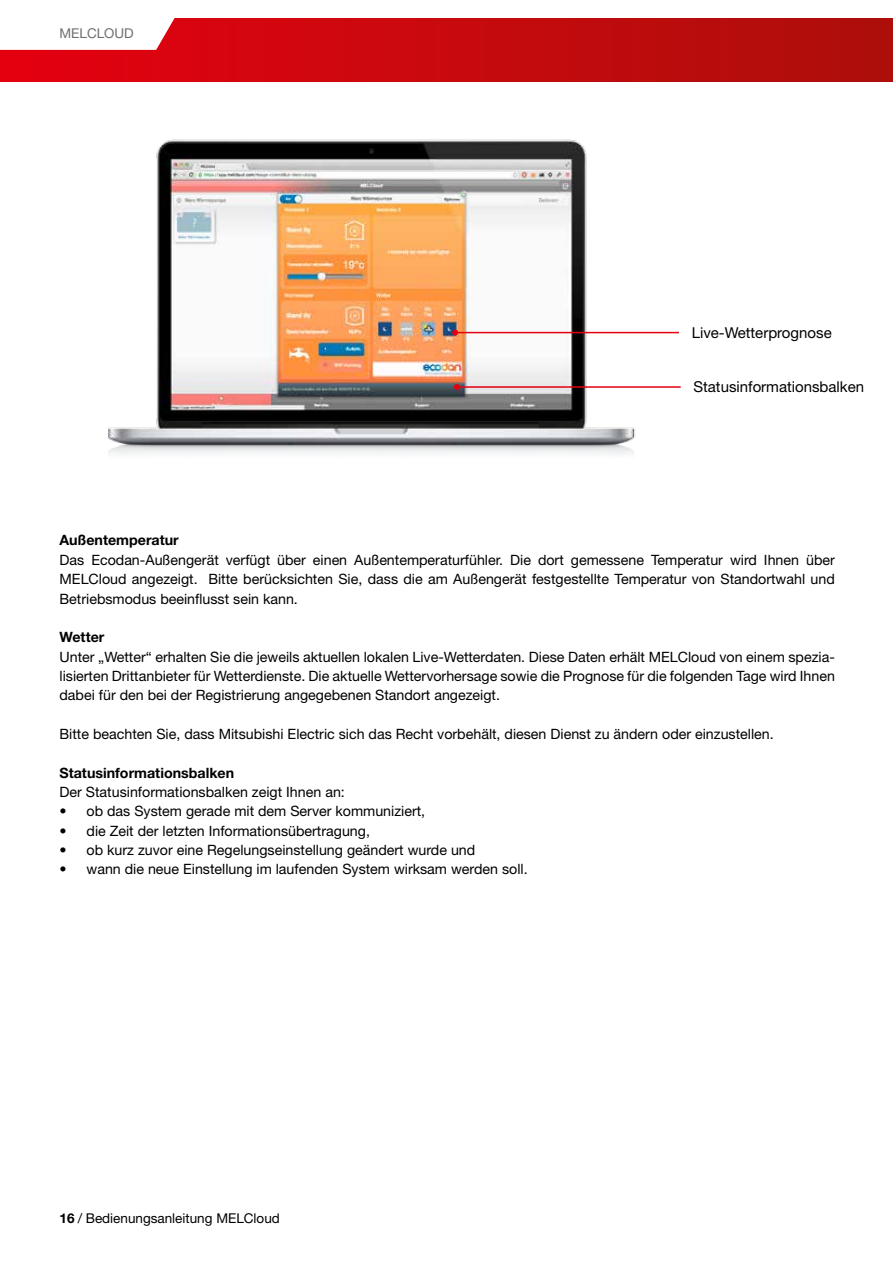
<style>
.page{position:relative;width:893px;height:1263px;background:#fff}
.page>*{position:absolute;margin:0;border:0;box-sizing:border-box;transform-origin:0 0}
.t1{font:15px "Helvetica Neue LT Pro";color:#000}
.t2{font:14.25px/19.4px "Helvetica Neue LT Pro";color:#000;text-align:justify}
.t3{font:700 14.25px "Helvetica Neue LT Pro";color:#000}
.t4{font:13.5px "Helvetica Neue LT Pro";color:#000}
.t5{font:13.5px "Helvetica Neue LT Pro";color:#6f6f6e}
.s1{font-weight:700}
</style>
<div class="page">
<div style="left:0;top:18px;width:893px;height:63px;background:linear-gradient(to right,#e40110,#ac0f0b)"></div>
<svg style="left:0;top:18px;width:176px;height:32px"></svg>
<img style="left:108px;top:139px;width:564px;height:315px">
<hr style="left:455px;top:332px;width:224px;height:1px;background:#e3000f">
<svg style="left:452px;top:330px;width:6px;height:6px"></svg>
<hr style="left:457px;top:386px;width:224px;height:2px;background:#e3000f">
<svg style="left:454px;top:384px;width:6px;height:6px"></svg>
<p class="t5" style="left:60px;top:25px;width:76px">MELCLOUD</p>
<p class="t1" style="left:692px;top:323px;width:141px">Live-Wetterprognose</p>
<p class="t1" style="left:693px;top:378px;width:172px">Statusinformationsbalken</p>
<p class="t3" style="left:60px;top:531px;width:121px">Außentemperatur</p>
<p class="t2" style="left:60px;top:550px;width:777px">Das Ecodan-Außengerät verfügt über einen Außentemperaturfühler. Die dort gemessene Temperatur wird Ihnen über MELCloud angezeigt. Bitte berücksichten Sie, dass die am Außengerät festgestellte Temperatur von Standortwahl und Betriebsmodus beeinflusst sein kann.</p>
<p class="t3" style="left:60px;top:628px;width:46px">Wetter</p>
<p class="t2" style="left:60px;top:646px;width:777px">Unter „Wetter“ erhalten Sie die jeweils aktuellen lokalen Live-Wetterdaten. Diese Daten erhält MELCloud von einem spezia&shy;lisierten Drittanbieter für Wetterdienste. Die aktuelle Wettervorhersage sowie die Prognose für die folgenden Tage wird Ihnen dabei für den bei der Registrierung angegebenen Standort angezeigt.</p>
<p class="t2" style="left:60px;top:724px;width:716px">Bitte beachten Sie, dass Mitsubishi Electric sich das Recht vorbehält, diesen Dienst zu ändern oder einzustellen.</p>
<p class="t3" style="left:60px;top:764px;width:176px">Statusinformationsbalken</p>
<p class="t2" style="left:60px;top:782px;width:287px">Der Statusinformationsbalken zeigt Ihnen an:</p>
<p class="t2" style="left:60px;top:801px;width:367px">• ob das System gerade mit dem Server kommuniziert,</p>
<p class="t2" style="left:60px;top:821px;width:312px">• die Zeit der letzten Informationsübertragung,</p>
<p class="t2" style="left:60px;top:840px;width:417px">• ob kurz zuvor eine Regelungseinstellung geändert wurde und</p>
<p class="t2" style="left:60px;top:859px;width:470px">• wann die neue Einstellung im laufenden System wirksam werden soll.</p>
<p class="t4" style="left:60px;top:1210px;width:222px"><span class="s1">16</span> / Bedienungsanleitung MELCloud</p>
</div>
